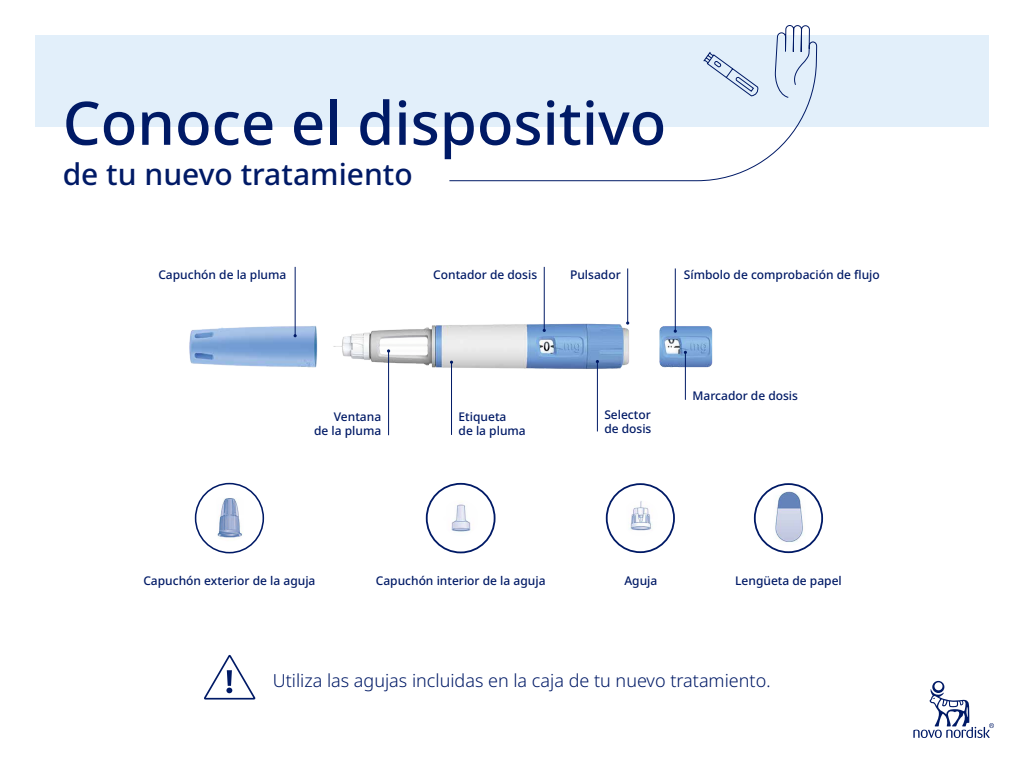
<style>
.page{position:relative;width:1024px;height:768px;background:#fff}
.page>*{position:absolute;margin:0;border:0;box-sizing:border-box;transform-origin:0 0}
.t1{font:500 60px "Apis";color:#001a66}
.t2{font:500 30px "Apis";color:#001a66}
.t3{font:300 18px "Apis";color:#001a66}
.t4{font:500 12px/14.4px "Apis";color:#001a66}
</style>
<div class="page">
<div style="left:35px;top:35px;width:954px;height:92px;background:#e2effa"></div>
<img style="left:189px;top:313px;width:524px;height:73px">
<hr style="left:388px;top:351px;width:1px;height:84px;background:#001a66">
<hr style="left:295px;top:267px;width:1px;height:69px;background:#001a66">
<hr style="left:451px;top:362px;width:1px;height:73px;background:#001a66">
<hr style="left:544px;top:267px;width:1px;height:63px;background:#001a66">
<hr style="left:627px;top:268px;width:1px;height:55px;background:#001a66">
<hr style="left:675px;top:268px;width:1px;height:63px;background:#001a66">
<hr style="left:597px;top:362px;width:1px;height:69px;background:#001a66">
<hr style="left:685px;top:352px;width:1px;height:48px;background:#001a66">
<svg style="left:204px;top:654px;width:51px;height:46px"></svg>
<div style="left:195px;top:483px;width:69px;height:70px;border:2px solid #001a66;border-radius:50%"></div>
<img style="left:217px;top:498px;width:26px;height:42px">
<div style="left:426px;top:483px;width:70px;height:70px;border:2px solid #001a66;border-radius:50%"></div>
<img style="left:443px;top:500px;width:35px;height:36px;border-radius:18px">
<div style="left:754px;top:483px;width:69px;height:70px;border:2px solid #001a66;border-radius:50%"></div>
<img style="left:768px;top:490px;width:44px;height:56px">
<div style="left:606px;top:483px;width:69px;height:70px;border:2px solid #001a66;border-radius:50%"></div>
<img style="left:623px;top:500px;width:35px;height:36px;border-radius:18px">
<svg style="left:913px;top:681px;width:81px;height:57px"></svg>
<svg style="left:449px;top:25px;width:369px;height:157px"></svg>
<h1 class="t1" style="left:63px;top:81px;width:605px">Conoce el dispositivo</h1>
<h2 class="t2" style="left:63px;top:153px;width:351px">de tu nuevo tratamiento</h2>
<p class="t4" style="left:158px;top:267px;width:130px">Capuchón de la pluma</p>
<p class="t4" style="left:433px;top:267px;width:105px">Contador de dosis</p>
<p class="t4" style="left:570px;top:267px;width:52px">Pulsador</p>
<p class="t4" style="left:684px;top:267px;width:197px">Símbolo de comprobación de flujo</p>
<p class="t4" style="left:314px;top:410px;width:69px;text-align:right">Ventana<br>de la pluma</p>
<p class="t4" style="left:459px;top:410px;width:69px">Etiqueta<br>de la pluma</p>
<p class="t4" style="left:604px;top:408px;width:49px">Selector de dosis</p>
<p class="t4" style="left:692px;top:389px;width:107px">Marcador de dosis</p>
<p class="t4" style="left:143px;top:573px;width:174px">Capuchón exterior de la aguja</p>
<p class="t4" style="left:376px;top:573px;width:171px">Capuchón interior de la aguja</p>
<p class="t4" style="left:624px;top:573px;width:34px">Aguja</p>
<p class="t4" style="left:735px;top:573px;width:108px">Lengüeta de papel</p>
<h3 class="t3" style="left:273px;top:668px;width:500px">Utiliza las agujas incluidas en la caja de tu nuevo tratamiento.</h3>
</div>
